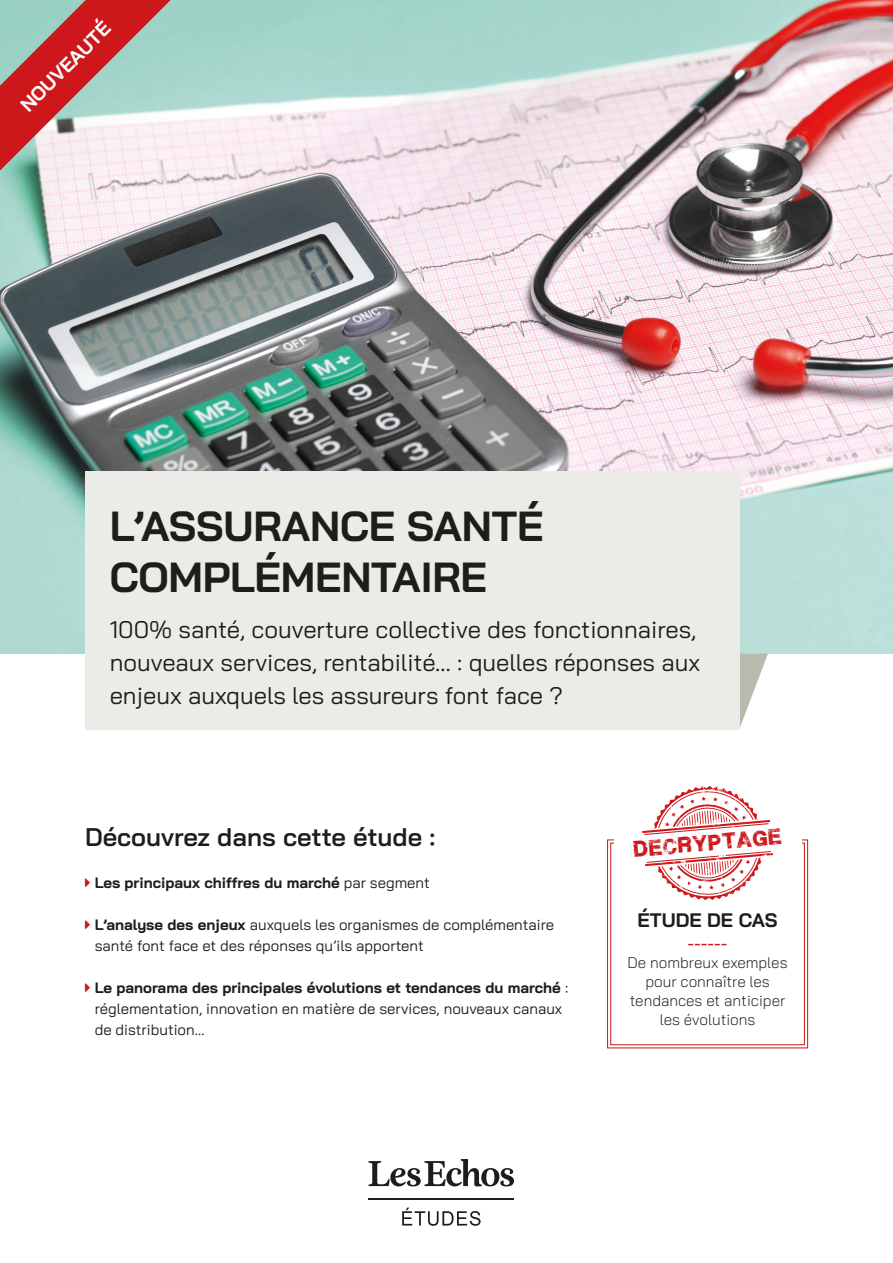
<style>
.page{position:relative;width:893px;height:1263px;background:#fff}
.page>*{position:absolute;margin:0;border:0;box-sizing:border-box;transform-origin:0 0}
.t1{font:700 42px/51px "Bai Jamjuree";letter-spacing:-.005em;color:#1d1d1b}
.t2{font:600 25.5px "Bai Jamjuree";color:#1d1d1b}
.t3{font:24px/33px "Bai Jamjuree";color:#1d1d1b}
.t4{font:700 19.5px "Bai Jamjuree";color:#1d1d1b}
.t5{font:700 19.5px "Bai Jamjuree";color:#fff}
.t6{font:18px "Plane Crash";color:#cd171a}
.t7{font:500 17.25px "Bai Jamjuree";color:#cd171a}
.t8{font:300 15.3px/19.2px "Bai Jamjuree";color:#1d1d1b;text-align:center}
.t9{font:15px/21px "Bai Jamjuree";color:#1d1d1b}
.t10{font:700 15px "Bai Jamjuree";color:#1d1d1b}
.s1{font-weight:400}
.s2{font-weight:700}
</style>
<div class="page">
<img style="left:0;top:0;width:893px;height:654px">
<hr style="left:369px;top:1198px;width:145px;height:2px;background:#1d1d1b">
<svg style="left:368px;top:1159px;width:146px;height:27px"></svg>
<svg style="left:402px;top:1207px;width:78px;height:19px"></svg>
<svg style="left:739px;top:654px;width:29px;height:75px"></svg>
<div style="left:85px;top:471px;width:654px;height:258px;background:#ebebe7"></div>
<svg style="left:607px;top:786px;width:201px;height:262px"></svg>
<svg style="left:0;top:0;width:171px;height:171px;background:#c5928f"></svg>
<h3 class="t5" style="left:16px;top:100px;width:120px;rotate:-45deg">NOUVEAUTÉ</h3>
<h1 class="t1" style="left:110px;top:501px;width:435px">L’ASSURANCE SANTÉ<br>COMPLÉMENTAIRE</h1>
<h3 class="t3" style="left:110px;top:612px;width:592px">100% santé, couverture collective des fonctionnaires, nouveaux services, rentabilité… : quelles réponses aux enjeux auxquels les assureurs font face ?</h3>
<h2 class="t2" style="left:85px;top:822px;width:352px">Découvrez dans cette étude :</h2>
<p class="t10" style="left:95px;top:874px;width:337px">Les principaux chiffres du marché <span class="s1">par segment</span></p>
<p class="t9" style="left:95px;top:914px;width:461px"><span class="s2">L’analyse des enjeux</span> auxquels les organismes de complémentaire santé font face et des réponses qu’ils apportent</p>
<p class="t9" style="left:95px;top:977px;width:475px"><span class="s2">Le panorama des principales évolutions et tendances du marché</span> : réglementation, innovation en matière de services, nouveaux canaux de distribution…</p>
<p class="t6" style="left:633px;top:841px;width:150px;rotate:-5deg">decryptage</p>
<h3 class="t4" style="left:638px;top:909px;width:141px">ÉTUDE DE CAS</h3>
<p class="t7" style="left:688px;top:932px;width:41px">------</p>
<p class="t8" style="left:628px;top:953px;width:161px">De nombreux exemples pour connaître les tendances et anticiper les évolutions</p>
</div>
